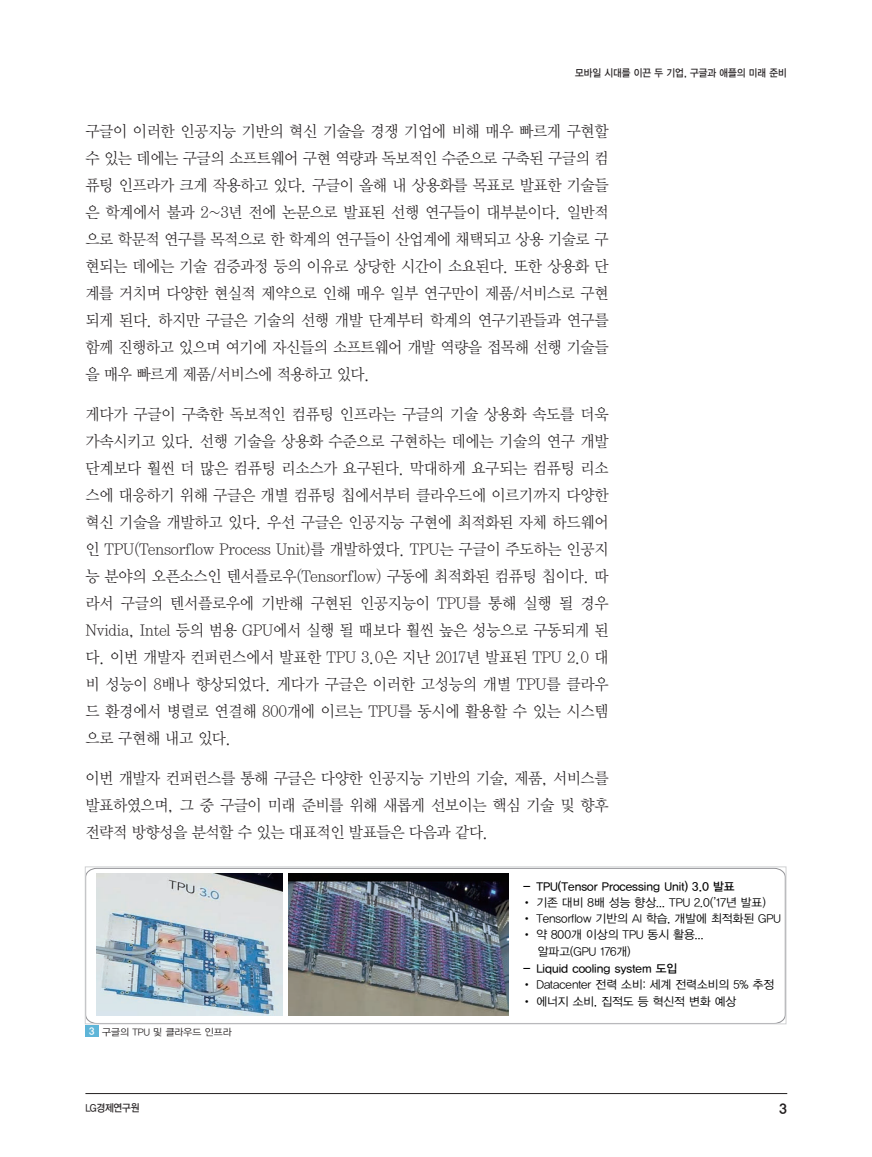
<style>
.page{position:relative;width:872px;height:1157px;background:#fff}
.page>*{position:absolute;margin:0;border:0;box-sizing:border-box;transform-origin:0 0}
._3__본문1{font:15.9px/27px "YDVY Mj O12";letter-spacing:-.03em;color:#231f20;text-align:justify;scale:.95 1}
.t1{font:13.5px "YDV Yhead M";color:#231f20}
.t2{font:11.7px/16.2px "YDVYGO12";color:#030303}
.t3{font:11.7px "YDVYGO13";color:#030303}
.t4{font:10.5px "YDVYGO13";color:#231f20;scale:.9 1}
.사진_설명{font:9.75px "YDVYGO12";color:#231f20}
.t5{font:9.75px "YDVYGO14";color:#fff}
</style>
<div class="page">
<hr style="left:85px;top:1093px;width:702px;height:1px;background:#231f20">
<svg style="left:87px;top:868px;width:697px;height:154px"></svg>
<img style="left:97px;top:874px;width:185px;height:141px">
<img style="left:288px;top:874px;width:220px;height:141px">
<div style="left:85px;top:866px;width:701px;height:158px;border:1px solid #d1d2d4"></div>
<div style="left:85px;top:1025px;width:14px;height:11px;background:#5eb5d8"></div>
<p class="t4" style="left:575px;top:66px;width:237px">모바일 시대를 이끈 두 기업, 구글과 애플의 미래 준비</p>
<p class="_3__본문1" style="left:85px;top:117px;width:552px">구글이 이러한 인공지능 기반의 혁신 기술을 경쟁 기업에 비해 매우 빠르게 구현할 수 있는 데에는 구글의 소프트웨어 구현 역량과 독보적인 수준으로 구축된 구글의 컴 퓨팅 인프라가 크게 작용하고 있다. 구글이 올해 내 상용화를 목표로 발표한 기술들 은 학계에서 불과 2~3년 전에 논문으로 발표된 선행 연구들이 대부분이다. 일반적 으로 학문적 연구를 목적으로 한 학계의 연구들이 산업계에 채택되고 상용 기술로 구 현되는 데에는 기술 검증과정 등의 이유로 상당한 시간이 소요된다. 또한 상용화 단 계를 거치며 다양한 현실적 제약으로 인해 매우 일부 연구만이 제품/서비스로 구현 되게 된다. 하지만 구글은 기술의 선행 개발 단계부터 학계의 연구기관들과 연구를 함께 진행하고 있으며 여기에 자신들의 소프트웨어 개발 역량을 접목해 선행 기술들 을 매우 빠르게 제품/서비스에 적용하고 있다.</p>
<p class="_3__본문1" style="left:85px;top:400px;width:552px">게다가 구글이 구축한 독보적인 컴퓨팅 인프라는 구글의 기술 상용화 속도를 더욱 가속시키고 있다. 선행 기술을 상용화 수준으로 구현하는 데에는 기술의 연구 개발 단계보다 훨씬 더 많은 컴퓨팅 리소스가 요구된다. 막대하게 요구되는 컴퓨팅 리소 스에 대응하기 위해 구글은 개별 컴퓨팅 칩에서부터 클라우드에 이르기까지 다양한 혁신 기술을 개발하고 있다. 우선 구글은 인공지능 구현에 최적화된 자체 하드웨어 인 TPU(Tensorflow Process Unit)를 개발하였다. TPU는 구글이 주도하는 인공지 능 분야의 오픈소스인 텐서플로우(Tensorflow) 구동에 최적화된 컴퓨팅 칩이다. 따 라서 구글의 텐서플로우에 기반해 구현된 인공지능이 TPU를 통해 실행 될 경우 Nvidia, Intel 등의 범용 GPU에서 실행 될 때보다 훨씬 높은 성능으로 구동되게 된 다. 이번 개발자 컨퍼런스에서 발표한 TPU 3.0은 지난 2017년 발표된 TPU 2.0 대 비 성능이 8배나 향상되었다. 게다가 구글은 이러한 고성능의 개별 TPU를 클라우 드 환경에서 병렬로 연결해 800개에 이르는 TPU를 동시에 활용할 수 있는 시스템 으로 구현해 내고 있다.</p>
<p class="_3__본문1" style="left:85px;top:763px;width:552px">이번 개발자 컨퍼런스를 통해 구글은 다양한 인공지능 기반의 기술, 제품, 서비스를 발표하였으며, 그 중 구글이 미래 준비를 위해 새롭게 선보이는 핵심 기술 및 향후 전략적 방향성을 분석할 수 있는 대표적인 발표들은 다음과 같다.</p>
<p class="t5" style="left:89px;top:1024px;width:7px">3</p>
<p class="사진_설명" style="left:102px;top:1025px;width:131px">구글의 TPU 및 클라우드 인프라</p>
<p class="t4" style="left:85px;top:1101px;width:61px">LG경제연구원</p>
<p class="t3" style="left:521px;top:878px;width:215px">－ TPU(Tensor Processing Unit) 3.0 발표</p>
<p class="t2" style="left:521px;top:893px;width:246px">• 기존 대비 8배 성능 향상... TPU 2.0(’17년 발표)</p>
<p class="t2" style="left:521px;top:910px;width:261px">• Tensorflow 기반의 AI 학습, 개발에 최적화된 GPU</p>
<p class="t2" style="left:538px;top:926px;width:167px;text-indent:-16px">• 약 800개 이상의 TPU 동시 활용... 알파고(GPU 176개)</p>
<p class="t3" style="left:521px;top:960px;width:157px">－ Liquid cooling system 도입</p>
<p class="t2" style="left:521px;top:976px;width:254px">• Datacenter 전력 소비: 세계 전력소비의 5% 추정</p>
<p class="t2" style="left:521px;top:992px;width:216px">• 에너지 소비, 집적도 등 혁신적 변화 예상</p>
<p class="t1" style="left:779px;top:1102px;width:9px">3</p>
</div>
